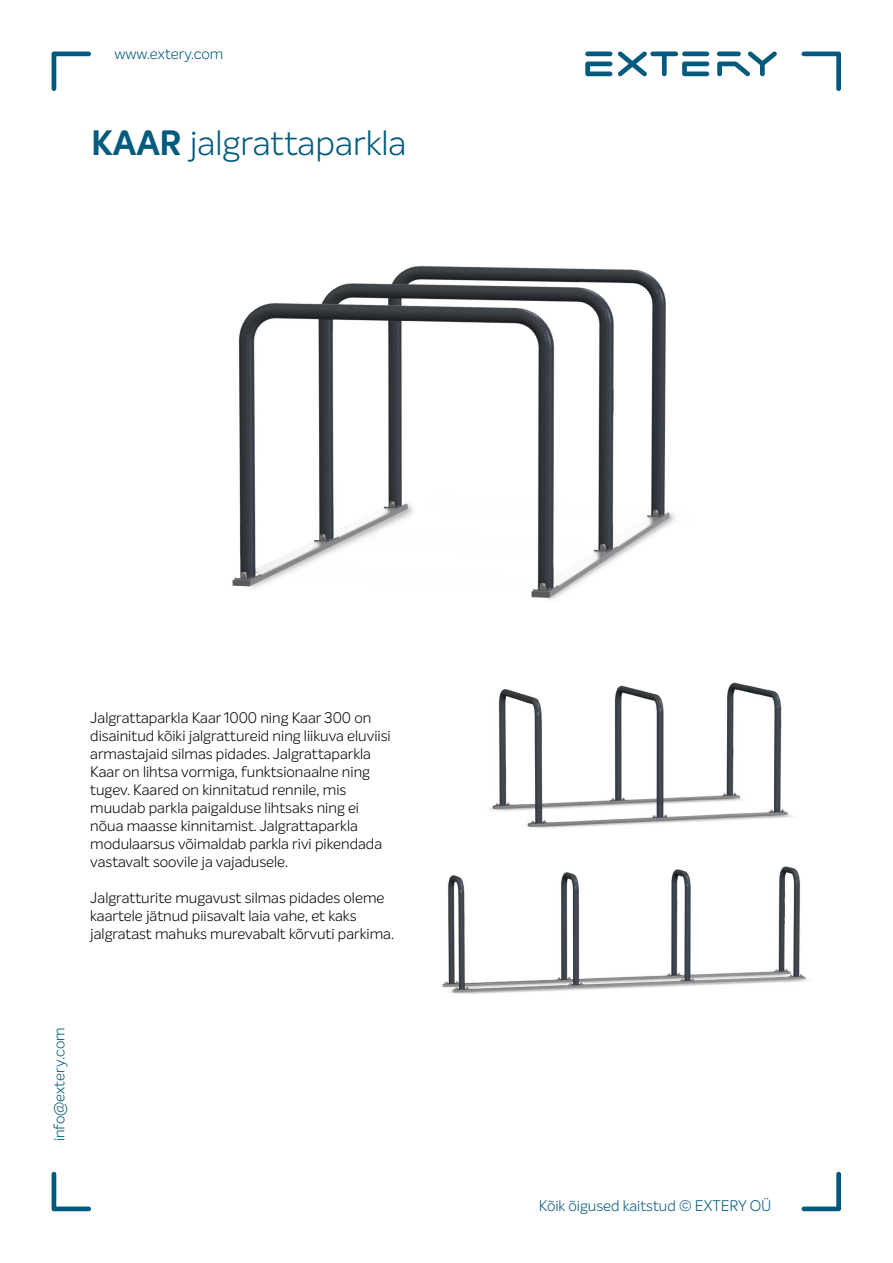
<style>
.page{position:relative;width:893px;height:1263px;background:#fff}
.page>*{position:absolute;margin:0;border:0;box-sizing:border-box;transform-origin:0 0}
.t1{font:300 34.5px "Intelo";color:#025a7c}
.t2{font:300 15px/18px "Intelo";color:#000}
.t3{font:300 15px "Intelo";color:#025a7c}
.t4{font:300 15px "Intelo";color:#005a7c}
.s1{font-weight:700}
</style>
<div class="page">
<svg style="left:802px;top:52px;width:39px;height:39px"></svg>
<svg style="left:802px;top:1172px;width:39px;height:39px"></svg>
<svg style="left:52px;top:1172px;width:39px;height:39px"></svg>
<svg style="left:52px;top:52px;width:39px;height:39px"></svg>
<svg style="left:585px;top:51px;width:192px;height:26px"></svg>
<img style="left:232px;top:266px;width:443px;height:334px">
<img style="left:488px;top:682px;width:304px;height:147px">
<img style="left:442px;top:866px;width:366px;height:128px">
<p class="t3" style="left:114px;top:45px;width:110px">www.extery.com</p>
<h1 class="t1" style="left:91px;top:122px;width:317px"><span class="s1">KAAR</span> jalgrattaparkla</h1>
<p class="t2" style="left:90px;top:708px;width:302px">Jalgrattaparkla Kaar 1000 ning Kaar 300 on disainitud kõiki jalgrattureid ning liikuva eluviisi armastajaid silmas pidades. Jalgrattaparkla Kaar on lihtsa vormiga, funktsionaalne ning tugev. Kaared on kinnitatud rennile, mis muudab parkla paigalduse lihtsaks ning ei nõua maasse kinnitamist. Jalgrattaparkla modulaarsus võimaldab parkla rivi pikendada vastavalt soovile ja vajadusele.</p>
<p class="t2" style="left:90px;top:888px;width:305px">Jalgratturite mugavust silmas pidades oleme kaartele jätnud piisavalt laia vahe, et kaks jalgratast mahuks murevabalt kõrvuti parkima.</p>
<p class="t4" style="left:50px;top:1141px;width:116px;rotate:-90deg">info@extery.com</p>
<p class="t3" style="left:539px;top:1196px;width:234px">Kõik õigused kaitstud © EXTERY OÜ</p>
</div>
